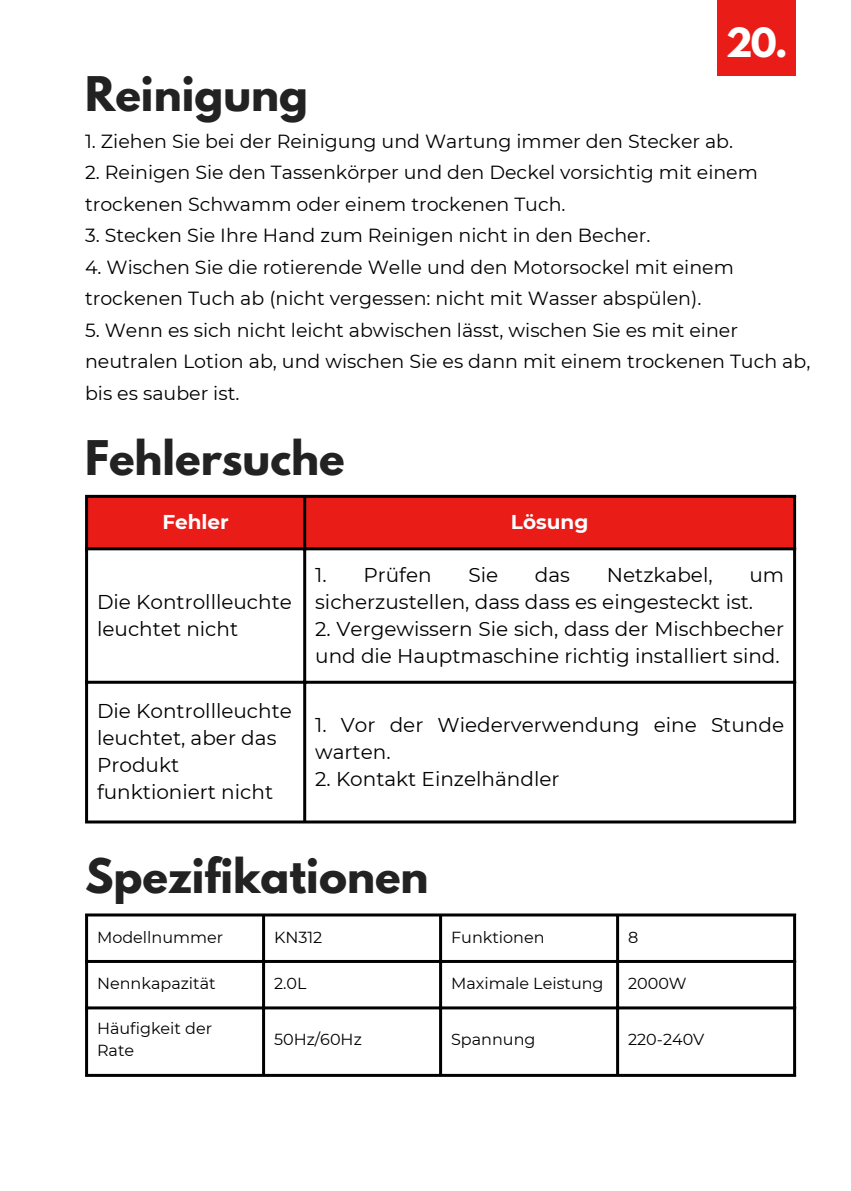
<style>
.page{position:relative;width:851px;height:1191px;background:#fff}
.page>*{position:absolute;margin:0;border:0;box-sizing:border-box;transform-origin:0 0}
.t1{font:700 42.4px "League Spartan";color:#222}
.t2{font:700 35.6px "League Spartan";color:#fff}
.t3{font:20px/27px "Montserrat";color:#000}
.t4{font:700 20px "Montserrat";color:#fff}
.t5{font:19px/31.4px "Montserrat";color:#000}
.t6{font:16px/21.4px "Montserrat";color:#000}
</style>
<div class="page">
<div style="left:716px;top:0;width:79px;height:76px;background:#e91c18"></div>
<div style="left:88px;top:498px;width:704px;height:49px;background:#e91c18"></div>
<hr style="left:85px;top:498px;width:3px;height:322px;background:#000">
<hr style="left:303px;top:498px;width:3px;height:322px;background:#000">
<hr style="left:792px;top:498px;width:3px;height:322px;background:#000">
<hr style="left:85px;top:495px;width:710px;height:3px;background:#000">
<hr style="left:85px;top:547px;width:710px;height:3px;background:#000">
<hr style="left:85px;top:681px;width:710px;height:3px;background:#000">
<hr style="left:85px;top:820px;width:710px;height:3px;background:#000">
<hr style="left:85px;top:916px;width:3px;height:158px;background:#000">
<hr style="left:262px;top:916px;width:3px;height:158px;background:#000">
<hr style="left:439px;top:916px;width:3px;height:158px;background:#000">
<hr style="left:615px;top:916px;width:3px;height:158px;background:#000">
<hr style="left:792px;top:916px;width:3px;height:158px;background:#000">
<hr style="left:85px;top:913px;width:710px;height:3px;background:#000">
<hr style="left:85px;top:960px;width:710px;height:3px;background:#000">
<hr style="left:85px;top:1006px;width:710px;height:3px;background:#000">
<hr style="left:85px;top:1074px;width:710px;height:3px;background:#000">
<h1 class="t1" style="left:85px;top:73px;width:224px">Reinigung</h1>
<h2 class="t2" style="left:725px;top:25px;width:63px">20.</h2>
<p class="t5" style="left:85px;top:125px;width:649px">1. Ziehen Sie bei der Reinigung und Wartung immer den Stecker ab.</p>
<p class="t5" style="left:85px;top:157px;width:674px">2. Reinigen Sie den Tassenkörper und den Deckel vorsichtig mit einem trockenen Schwamm oder einem trockenen Tuch.</p>
<p class="t5" style="left:85px;top:220px;width:566px">3. Stecken Sie Ihre Hand zum Reinigen nicht in den Becher.</p>
<p class="t5" style="left:85px;top:251px;width:650px">4. Wischen Sie die rotierende Welle und den Motorsockel mit einem trockenen Tuch ab (nicht vergessen: nicht mit Wasser abspülen).</p>
<p class="t5" style="left:85px;top:314px;width:726px">5. Wenn es sich nicht leicht abwischen lässt, wischen Sie es mit einer neutralen Lotion ab, und wischen Sie es dann mit einem trockenen Tuch ab, bis es sauber ist.</p>
<h1 class="t1" style="left:85px;top:436px;width:261px">Fehlersuche</h1>
<p class="t4" style="left:162px;top:510px;width:68px">Fehler</p>
<p class="t4" style="left:510px;top:510px;width:79px">Lösung</p>
<p class="t3" style="left:97px;top:588px;width:196px">Die Kontrollleuchte leuchtet nicht</p>
<p class="t3" style="left:97px;top:698px;width:196px">Die Kontrollleuchte leuchtet, aber das<br>Produkt funktioniert nicht</p>
<p class="t3" style="left:315px;top:561px;width:118px">1. Prüfen</p>
<p class="t3" style="left:468px;top:561px;width:31px">Sie</p>
<p class="t3" style="left:534px;top:561px;width:37px">das</p>
<p class="t3" style="left:606px;top:561px;width:107px">Netzkabel,</p>
<p class="t3" style="left:315px;top:561px;width:470px;text-indent:434px">um sicherzustellen, dass dass es eingesteckt ist.</p>
<p class="t3" style="left:315px;top:615px;width:470px">2. Vergewissern Sie sich, dass der Mischbecher und die Hauptmaschine richtig installiert sind.</p>
<p class="t3" style="left:315px;top:711px;width:470px">1. Vor der Wiederverwendung eine Stunde warten.</p>
<p class="t3" style="left:315px;top:765px;width:246px">2. Kontakt Einzelhändler</p>
<h1 class="t1" style="left:85px;top:855px;width:345px">Spezifikationen</h1>
<p class="t6" style="left:97px;top:926px;width:127px">Modellnummer</p>
<p class="t6" style="left:274px;top:926px;width:50px">KN312</p>
<p class="t6" style="left:451px;top:926px;width:95px">Funktionen</p>
<p class="t6" style="left:627px;top:926px;width:12px">8</p>
<p class="t6" style="left:97px;top:973px;width:120px">Nennkapazität</p>
<p class="t6" style="left:274px;top:973px;width:34px">2.0L</p>
<p class="t6" style="left:451px;top:973px;width:154px">Maximale Leistung</p>
<p class="t6" style="left:627px;top:973px;width:60px">2000W</p>
<p class="t6" style="left:97px;top:1018px;width:117px">Häufigkeit der<br>Rate</p>
<p class="t6" style="left:274px;top:1029px;width:89px">50Hz/60Hz</p>
<p class="t6" style="left:451px;top:1029px;width:86px">Spannung</p>
<p class="t6" style="left:627px;top:1029px;width:78px">220-240V</p>
</div>
